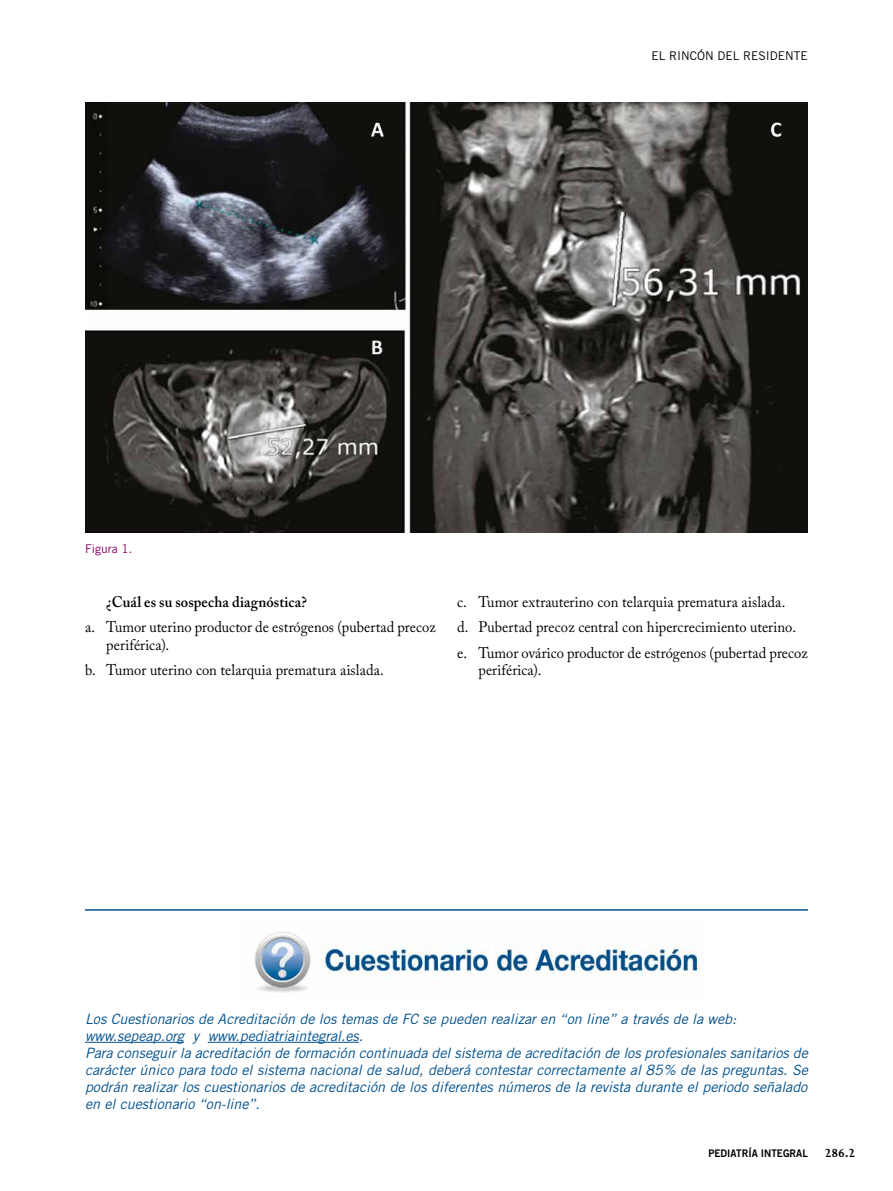
<style>
.page{position:relative;width:893px;height:1191px;background:#fff}
.page>*{position:absolute;margin:0;border:0;box-sizing:border-box;transform-origin:0 0}
.t1{font:15.3px/25.7px "Adobe Caslon Pro";color:#000;scale:.95 1}
.t2{font:600 15.3px "Adobe Caslon Pro";letter-spacing:.01em;color:#000;scale:.95 1}
.t3{font:italic 14.25px/17.1px "Trade Gothic";color:#00508c}
.t4{font:12px "Trade Gothic";color:#000}
.t5{font:12px "Trade Gothic";color:#8f0362}
.t6{font:10.5px "Trade Gothic Bold Two";color:#000;scale:.95 1}
.s1{font-family:"Joanna MT Std";font-weight:700;font-size:13.5px}
</style>
<div class="page">
<img style="left:85px;top:103px;width:723px;height:429px">
<hr style="left:85px;top:1042px;width:99px;height:1px;background:#00508c">
<hr style="left:208px;top:1042px;width:151px;height:1px;background:#00508c">
<img style="left:254px;top:931px;width:446px;height:61px">
<hr style="left:85px;top:909px;width:723px;height:1px;background:#00508c">
<p class="t4" style="left:652px;top:49px;width:158px">EL RINCÓN DEL RESIDENTE</p>
<p class="t5" style="left:85px;top:541px;width:49px">FIGURA 1.</p>
<p class="t2" style="left:106px;top:592px;width:213px">¿Cuál es su sospecha diagnóstica?</p>
<p class="t1" style="left:106px;top:618px;width:348px;line-height:17.1px;text-indent:-21px">a. Tumor uterino productor de estrógenos (pubertad precoz periférica).</p>
<p class="t1" style="left:85px;top:657px;width:316px">b. Tumor uterino con telarquia prematura aislada.</p>
<p class="t1" style="left:457px;top:588px;width:371px">c. Tumor extrauterino con telarquia prematura aislada.<br>d. Pubertad precoz central con hipercrecimiento uterino. e. Tumor ovárico productor de estrógenos (pubertad precoz</p>
<p class="t1" style="left:478px;top:657px;width:68px">periférica).</p>
<p class="t3" style="left:85px;top:1010px;width:724px">Los Cuestionarios de Acreditación de los temas de FC se pueden realizar en “on line” a través de la web: www.sepeap.org y www.pediatriaintegral.es.<br>Para conseguir la acreditación de formación continuada del sistema de acreditación de los profesionales sanitarios de carácter único para todo el sistema nacional de salud, deberá contestar correctamente al 85% de las preguntas. Se podrán realizar los cuestionarios de acreditación de los diferentes números de la revista durante el periodo señalado en el cuestionario “on-line”.</p>
<p class="t6" style="left:708px;top:1146px;width:156px">PEDIATRÍA INTEGRAL <span class="s1">286.2</span></p>
</div>
